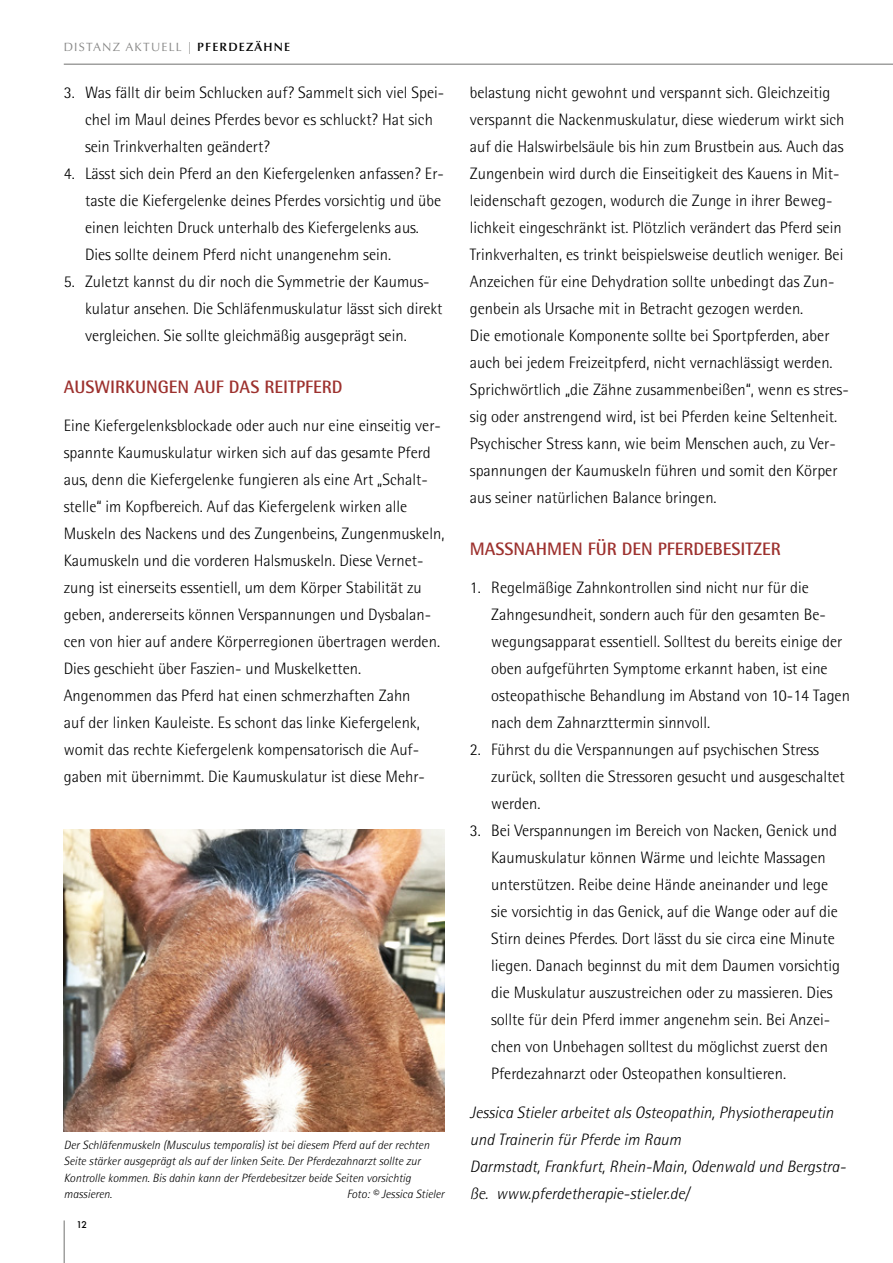
<style>
.page{position:relative;width:893px;height:1263px;background:#fff}
.page>*{position:absolute;margin:0;border:0;box-sizing:border-box;transform-origin:0 0}
.t1{font:700 18px "Rotis Semi Sans";color:#9d312e}
.t2{font:300 16.5px/27px "Rotis Semi Sans";color:#000}
.t3{font:italic 300 16.5px/27px "Rotis Semi Sans";color:#000}
.t4{font:italic 300 12px/16.5px "Rotis Semi Sans";color:#000}
.t5{font:12px "Optima";letter-spacing:.1em;color:#878786}
.t6{font:500 9px "Futura";color:#000}
.s1{font-weight:600;color:#000}
</style>
<div class="page">
<hr style="left:64px;top:1220px;width:1px;height:43px;background:#70706f">
<hr style="left:64px;top:64px;width:829px;height:1px;background:#70706f">
<img style="left:64px;top:829px;width:380px;height:302px">
<p class="t5" style="left:64px;top:40px;width:228px">DISTANZ AKTUELL | <span class="s1">PFERDEZÄHNE</span></p>
<p class="t2" style="left:85px;top:79px;width:361px;text-indent:-21px">3. Was fällt dir beim Schlucken auf? Sammelt sich viel Spei&shy;chel im Maul deines Pferdes bevor es schluckt? Hat sich sein Trinkverhalten geändert?</p>
<p class="t2" style="left:85px;top:160px;width:360px;text-indent:-21px">4. Lässt sich dein Pferd an den Kiefergelenken anfassen? Er&shy;taste die Kiefergelenke deines Pferdes vorsichtig und übe einen leichten Druck unterhalb des Kiefergelenks aus.<br>Dies sollte deinem Pferd nicht unangenehm sein.</p>
<p class="t2" style="left:85px;top:268px;width:359px;text-indent:-21px">5. Zuletzt kannst du dir noch die Symmetrie der Kaumus&shy;kulatur ansehen. Die Schläfenmuskulatur lässt sich direkt vergleichen. Sie sollte gleichmäßig ausgeprägt sein.</p>
<p class="t1" style="left:64px;top:376px;width:280px">AUSWIRKUNGEN AUF DAS REITPFERD</p>
<p class="t2" style="left:64px;top:412px;width:382px">Eine Kiefergelenksblockade oder auch nur eine einseitig ver&shy;spannte Kaumuskulatur wirken sich auf das gesamte Pferd aus, denn die Kiefergelenke fungieren als eine Art „Schalt&shy;stelle“ im Kopfbereich. Auf das Kiefergelenk wirken alle Muskeln des Nackens und des Zungenbeins, Zungenmuskeln, Kaumuskeln und die vorderen Halsmuskeln. Diese Vernet&shy;zung ist einerseits essentiell, um dem Körper Stabilität zu geben, andererseits können Verspannungen und Dysbalan&shy;cen von hier auf andere Körperregionen übertragen werden.<br>Dies geschieht über Faszien- und Muskelketten.<br>Angenommen das Pferd hat einen schmerzhaften Zahn<br>auf der linken Kauleiste. Es schont das linke Kiefergelenk, womit das rechte Kiefergelenk kompensatorisch die Auf&shy;gaben mit übernimmt. Die Kaumuskulatur ist diese Mehr-</p>
<p class="t4" style="left:64px;top:1136px;width:367px">Der Schläfenmuskeln (Musculus temporalis) ist bei diesem Pferd auf der rechten Seite stärker ausgeprägt als auf der linken Seite. Der Pferdezahnarzt sollte zur Kontrolle kommen. Bis dahin kann der Pferdebesitzer beide Seiten vorsichtig massieren.</p>
<p class="t4" style="left:347px;top:1186px;width:99px">Foto: © Jessica Stieler</p>
<p class="t6" style="left:77px;top:1218px;width:12px">12</p>
<p class="t2" style="left:470px;top:78px;width:380px">belastung nicht gewohnt und verspannt sich. Gleichzeitig verspannt die Nackenmuskulatur, diese wiederum wirkt sich auf die Halswirbelsäule bis hin zum Brustbein aus. Auch das Zungenbein wird durch die Einseitigkeit des Kauens in Mit&shy;leidenschaft gezogen, wodurch die Zunge in ihrer Beweg&shy;lichkeit eingeschränkt ist. Plötzlich verändert das Pferd sein Trinkverhalten, es trinkt beispielsweise deutlich weniger. Bei Anzeichen für eine Dehydration sollte unbedingt das Zun&shy;genbein als Ursache mit in Betracht gezogen werden.<br>Die emotionale Komponente sollte bei Sportpferden, aber auch bei jedem Freizeitpferd, nicht vernachlässigt werden.<br>Sprichwörtlich „die Zähne zusammenbeißen“, wenn es stres&shy;sig oder anstrengend wird, ist bei Pferden keine Seltenheit.<br>Psychischer Stress kann, wie beim Menschen auch, zu Ver&shy;spannungen der Kaumuskeln führen und somit den Körper aus seiner natürlichen Balance bringen.</p>
<p class="t1" style="left:470px;top:538px;width:313px">MASSNAHMEN FÜR DEN PFERDEBESITZER</p>
<p class="t2" style="left:491px;top:574px;width:360px;text-indent:-21px">1. Regelmäßige Zahnkontrollen sind nicht nur für die Zahngesundheit, sondern auch für den gesamten Be&shy;wegungsapparat essentiell. Solltest du bereits einige der oben aufgeführten Symptome erkannt haben, ist eine osteopathische Behandlung im Abstand von 10-14 Tagen nach dem Zahnarzttermin sinnvoll.</p>
<p class="t2" style="left:491px;top:736px;width:355px;text-indent:-21px">2. Führst du die Verspannungen auf psychischen Stress zurück, sollten die Stressoren gesucht und ausgeschaltet werden.</p>
<p class="t2" style="left:491px;top:817px;width:350px;text-indent:-21px">3. Bei Verspannungen im Bereich von Nacken, Genick und Kaumuskulatur können Wärme und leichte Massagen unterstützen. Reibe deine Hände aneinander und lege sie vorsichtig in das Genick, auf die Wange oder auf die Stirn deines Pferdes. Dort lässt du sie circa eine Minute liegen. Danach beginnst du mit dem Daumen vorsichtig die Muskulatur auszustreichen oder zu massieren. Dies sollte für dein Pferd immer angenehm sein. Bei Anzei&shy;chen von Unbehagen solltest du möglichst zuerst den Pferdezahnarzt oder Osteopathen konsultieren.</p>
<p class="t3" style="left:470px;top:1098px;width:377px">Jessica Stieler arbeitet als Osteopathin, Physiotherapeutin und Trainerin für Pferde im Raum<br>Darmstadt, Frankfurt, Rhein-Main, Odenwald und Bergstra&shy;ße. www.pferdetherapie-stieler.de/</p>
</div>
